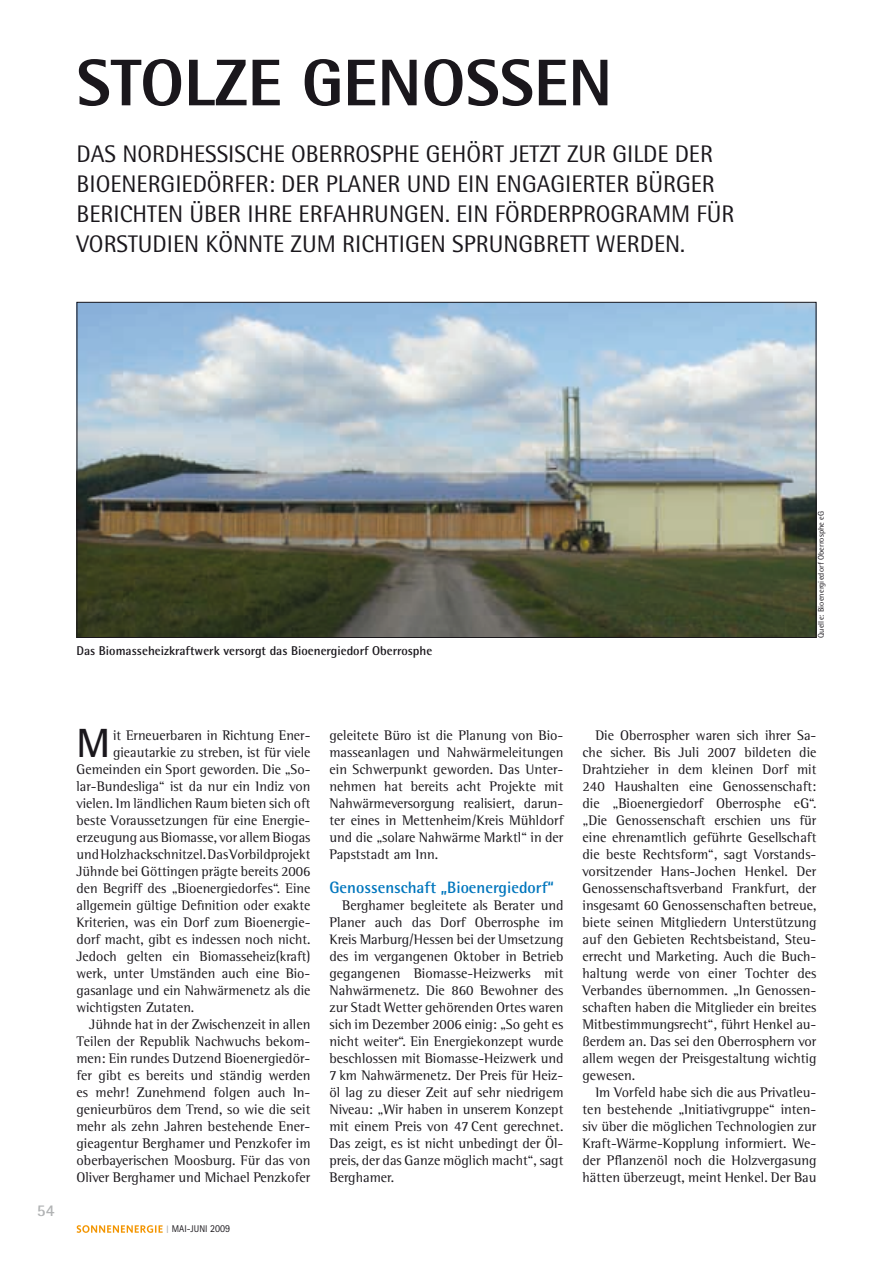
<style>
.page{position:relative;width:893px;height:1263px;background:#fff}
.page>*{position:absolute;margin:0;border:0;box-sizing:border-box;transform-origin:0 0}
.t1{font:800 66px "Rotis Semi Sans Std";color:#1a171c}
.t2{font:700 40.8px "Rotis Semi Sans Std";color:#1a171c}
.t3{font:24px "Rotis Semi Sans Std";color:#1a171c}
.t4{font:700 16.5px "Rotis Semi Sans Std";color:#0076bd}
.t5{font:700 16.5px "Rotis Semi Sans Std";color:#b1b3b4}
.t6{font:14.25px/17px "Rotis Semi Serif Std";color:#1a171c;text-align:justify}
.t7{font:700 12.75px "Rotis Semi Sans Std";color:#1a171c}
.t8{font:9.75px "Rotis Sans Serif Std";color:#1a171c;scale:.95 1}
.t9{font:8.25px "Rotis Semi Sans Std";letter-spacing:.01em;color:#1a171c}
.s1{font-size:10.8px;color:#b1b3b4}
.s2{font-size:10.65px}
</style>
<div class="page">
<svg style="left:77px;top:1225px;width:86px;height:8px"></svg>
<img style="left:79px;top:304px;width:735px;height:332px">
<h1 class="t1" style="left:77px;top:41px;width:537px">STOLZE GENOSSEN</h1>
<h3 class="t3" style="left:77px;top:139px;width:89px">DAS NORDHESS</h3>
<h3 class="t3" style="left:228px;top:139px;width:20px">ISCHE</h3>
<h3 class="t3" style="left:291px;top:139px;width:93px">OBERROSPHE</h3>
<h3 class="t3" style="left:426px;top:139px;width:14px">GEHÖRT</h3>
<h3 class="t3" style="left:510px;top:139px;width:12px">JETZT</h3>
<h3 class="t3" style="left:567px;top:139px;width:14px">ZUR</h3>
<h3 class="t3" style="left:612px;top:139px;width:33px">GILDE</h3>
<h3 class="t3" style="left:675px;top:139px;width:13px">DER</h3>
<h3 class="t3" style="left:77px;top:169px;width:48px">BIOENERG</h3>
<h3 class="t3" style="left:175px;top:169px;width:20px">IEDÖRFER</h3>
<h3 class="t3" style="left:269px;top:169px;width:82px">: DER PLANER</h3>
<h3 class="t3" style="left:407px;top:169px;width:15px">UND</h3>
<h3 class="t3" style="left:457px;top:169px;width:53px">EIN ENGAG</h3>
<h3 class="t3" style="left:565px;top:169px;width:19px">IERTER</h3>
<h3 class="t3" style="left:635px;top:169px;width:41px">BÜRGER</h3>
<h3 class="t3" style="left:77px;top:199px;width:57px">BERICHTEN</h3>
<h3 class="t3" style="left:190px;top:199px;width:78px">ÜBER IHRE</h3>
<h3 class="t3" style="left:299px;top:199px;width:26px">ERFAHRUNGEN</h3>
<h3 class="t3" style="left:445px;top:199px;width:74px">. EIN FÖRDERPR</h3>
<h3 class="t3" style="left:596px;top:199px;width:31px">OGRAMM</h3>
<h3 class="t3" style="left:696px;top:199px;width:34px">FÜR</h3>
<h3 class="t3" style="left:77px;top:229px;width:41px">VORSTUD</h3>
<h3 class="t3" style="left:167px;top:229px;width:53px">IEN KÖNNTE</h3>
<h3 class="t3" style="left:291px;top:229px;width:16px">ZUM</h3>
<h3 class="t3" style="left:342px;top:229px;width:77px">RICHTIGEN</h3>
<h3 class="t3" style="left:452px;top:229px;width:26px">SPRUNG</h3>
<h3 class="t3" style="left:533px;top:229px;width:25px">BRETT</h3>
<h3 class="t3" style="left:596px;top:229px;width:15px">WERDEN</h3>
<h3 class="t3" style="left:680px;top:229px;width:6px">.</h3>
<p class="t7" style="left:76px;top:643px;width:357px">Das Biomasseheizkraftwerk versorgt das Bioenergiedorf Oberrosphe</p>
<p class="t9" style="left:816px;top:638px;width:128px;rotate:-90deg">QUELLE: BIOENERGIEDORF OBERROSPHE EG</p>
<p class="t5" style="left:37px;top:1200px;width:19px">54</p>
<h2 class="t2" style="left:77px;top:718px;width:29px">M</h2>
<p class="t6" style="left:113px;top:727px;width:199px">it Erneuerbaren in Richtung Ener-</p>
<p class="t6" style="left:113px;top:744px;width:199px">gieautarkie zu streben, ist für viele</p>
<p class="t6" style="left:77px;top:761px;width:235px">Gemeinden ein Sport geworden. Die „So-</p>
<p class="t6" style="left:77px;top:778px;width:235px">lar-Bundesliga“ ist da nur ein Indiz von</p>
<p class="t6" style="left:77px;top:795px;width:235px">vielen. Im ländlichen Raum bieten sich oft</p>
<p class="t6" style="left:77px;top:812px;width:235px">beste Voraussetzungen für eine Energie-</p>
<p class="t6" style="left:77px;top:829px;width:235px">erzeugung aus Biomasse, vor allem Biogas</p>
<p class="t6" style="left:77px;top:846px;width:235px">und Holzhackschnitzel. Das Vorbildprojekt</p>
<p class="t6" style="left:77px;top:863px;width:235px">Jühnde bei Göttingen prägte bereits 2006</p>
<p class="t6" style="left:77px;top:880px;width:235px">den Begriff des „Bioenergiedorfes“. Eine</p>
<p class="t6" style="left:77px;top:897px;width:235px">allgemein gültige Definition oder exakte</p>
<p class="t6" style="left:77px;top:914px;width:235px">Kriterien, was ein Dorf zum Bioenergie-</p>
<p class="t6" style="left:77px;top:931px;width:235px">dorf macht, gibt es indessen noch nicht.</p>
<p class="t6" style="left:77px;top:948px;width:235px">Jedoch gelten ein Biomasseheiz(kraft)</p>
<p class="t6" style="left:77px;top:965px;width:235px">werk, unter Umständen auch eine Bio-</p>
<p class="t6" style="left:77px;top:982px;width:235px">gasanlage und ein Nahwärmenetz als die</p>
<p class="t6" style="left:77px;top:999px;width:119px">wichtigsten Zutaten.</p>
<p class="t6" style="left:89px;top:1016px;width:223px">Jühnde hat in der Zwischenzeit in allen</p>
<p class="t6" style="left:77px;top:1033px;width:235px">Teilen der Republik Nachwuchs bekom-</p>
<p class="t6" style="left:77px;top:1050px;width:235px">men: Ein rundes Dutzend Bioenergiedör-</p>
<p class="t6" style="left:77px;top:1067px;width:235px">fer gibt es bereits und ständig werden</p>
<p class="t6" style="left:77px;top:1084px;width:235px">es mehr! Zunehmend folgen auch In-</p>
<p class="t6" style="left:77px;top:1101px;width:235px">genieurbüros dem Trend, so wie die seit</p>
<p class="t6" style="left:77px;top:1118px;width:235px">mehr als zehn Jahren bestehende Ener-</p>
<p class="t6" style="left:77px;top:1135px;width:235px">gieagentur Berghamer und Penzkofer im</p>
<p class="t6" style="left:77px;top:1152px;width:235px">oberbayerischen Moosburg. Für das von</p>
<p class="t6" style="left:77px;top:1169px;width:235px">Oliver Berghamer und Michael Penzkofer</p>
<p class="t8" style="left:166px;top:1223px;width:69px"><span class="s1">I</span> MAI-JUNI <span class="s2">2009</span></p>
<p class="t6" style="left:330px;top:727px;width:235px">geleitete Büro ist die Planung von Bio&shy;masseanlagen und Nahwärmeleitungen ein Schwerpunkt geworden. Das Unter&shy;nehmen hat bereits acht Projekte mit Nahwärmeversorgung realisiert, darun&shy;ter eines in Mettenheim/Kreis Mühldorf und die „solare Nahwärme Marktl“ in der Papststadt am Inn.</p>
<p class="t4" style="left:330px;top:877px;width:226px">Genossenschaft „Bioenergiedorf“</p>
<p class="t6" style="left:330px;top:897px;width:235px;text-indent:13px">Berghamer begleitete als Berater und Planer auch das Dorf Oberrosphe im Kreis Marburg/Hessen bei der Umsetzung des im vergangenen Oktober in Betrieb gegangenen Biomasse-Heizwerks mit Nahwärmenetz. Die 860 Bewohner des zur Stadt Wetter gehörenden Ortes waren sich im Dezember 2006 einig: „So geht es nicht weiter“. Ein Energiekonzept wurde beschlossen mit Biomasse-Heizwerk und 7 km Nahwärmenetz. Der Preis für Heiz&shy;öl lag zu dieser Zeit auf sehr niedrigem Niveau: „Wir haben in unserem Konzept mit einem Preis von 47 Cent gerechnet.<br>Das zeigt, es ist nicht unbedingt der Öl&shy;preis, der das Ganze möglich macht“, sagt Berghamer.</p>
<p class="t6" style="left:583px;top:727px;width:235px;text-indent:13px">Die Oberrospher waren sich ihrer Sa&shy;che sicher. Bis Juli 2007 bildeten die Drahtzieher in dem kleinen Dorf mit 240 Haushalten eine Genossenschaft: die „Bioenergiedorf Oberrosphe eG“. „Die Genossenschaft erschien uns für eine ehrenamtlich geführte Gesellschaft die beste Rechtsform“, sagt Vorstands&shy;vorsitzender Hans-Jochen Henkel. Der Genossenschaftsverband Frankfurt, der insgesamt 60 Genossenschaften betreue, biete seinen Mitgliedern Unterstützung auf den Gebieten Rechtsbeistand, Steu&shy;errecht und Marketing. Auch die Buch&shy;haltung werde von einer Tochter des Verbandes übernommen. „In Genossen&shy;schaften haben die Mitglieder ein breites Mitbestimmungsrecht“, führt Henkel au&shy;ßerdem an. Das sei den Oberrosphern vor allem wegen der Preisgestaltung wichtig gewesen.</p>
<p class="t6" style="left:583px;top:1084px;width:235px;text-indent:13px">Im Vorfeld habe sich die aus Privatleu&shy;ten bestehende „Initiativgruppe“ inten&shy;siv über die möglichen Technologien zur Kraft-Wärme-Kopplung informiert. We&shy;der Pflanzenöl noch die Holzvergasung hätten überzeugt, meint Henkel. Der Bau</p>
</div>
